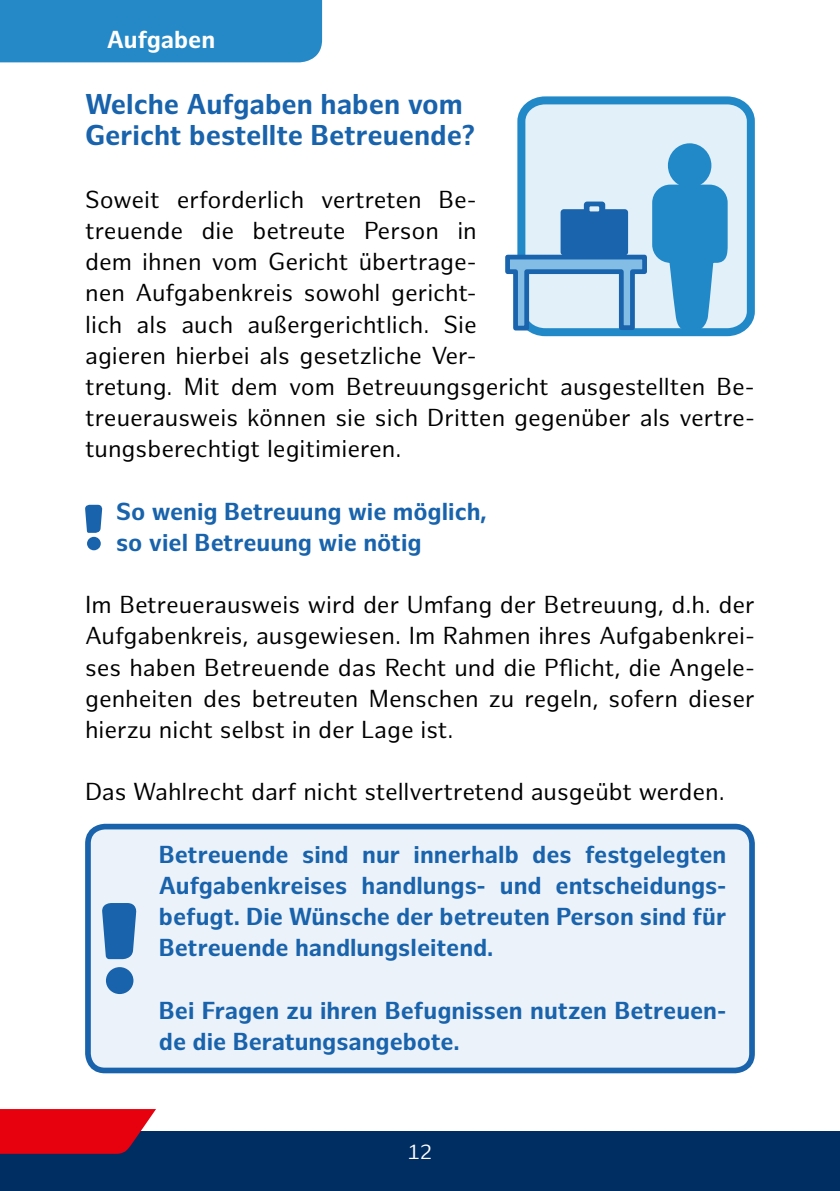
<style>
.page{position:relative;width:840px;height:1191px;background:#fff}
.page>*{position:absolute;margin:0;border:0;box-sizing:border-box;transform-origin:0 0}
.t1{font:700 28px/31.2px "Hamburg Sans";color:#1863ac}
.t2{font:24px/31.2px "Hamburg Sans";color:#000}
.t3{font:700 24px/31.2px "Hamburg Sans";color:#1863ac}
.t4{font:700 24px "Hamburg Sans";color:#fff}
.t5{font:20px "Hamburg Sans";color:#fff}
</style>
<div class="page">
<div style="left:0;top:1131px;width:839px;height:60px;background:#002e62"></div>
<svg style="left:0;top:1109px;width:156px;height:44px;background:#d6091a"></svg>
<div style="left:88px;top:826px;width:663px;height:244px;background:#ecf2fa;border-radius:17px"></div>
<div style="left:85px;top:823px;width:669px;height:250px;border:6px solid #1863ac;border-radius:17px"></div>
<svg style="left:102px;top:903px;width:35px;height:56px;background:#3677b7"></svg>
<div style="left:106px;top:967px;width:27px;height:27px;background:#1863ac;border-radius:50%"></div>
<svg style="left:85px;top:505px;width:17px;height:28px"></svg>
<div style="left:87px;top:537px;width:14px;height:13px;background:#1863ac;border-radius:50%"></div>
<svg style="left:517px;top:96px;width:237px;height:240px;background:#b9daef"></svg>
<div style="left:669px;top:145px;width:40px;height:41px;background:#2289c8;border-radius:50%"></div>
<div style="left:667px;top:143px;width:44px;height:45px;border:4px solid #2289c8;border-radius:50%"></div>
<svg style="left:505px;top:183px;width:224px;height:150px;background:#85b8dd"></svg>
<div style="left:0;top:0;width:322px;height:62px;background:#2589c7"></div>
<p class="t4" style="left:107px;top:26px;width:110px">Aufgaben</p>
<p class="t1" style="left:85px;top:90px;width:391px">Welche Aufgaben haben vom<br>Gericht bestellte Betreuende?</p>
<p class="t2" style="left:85px;top:185px;width:670px">Soweit erforderlich vertreten Be-<br>treuende die betreute Person in<br>dem ihnen vom Gericht übertrage-<br>nen Aufgabenkreis sowohl gericht-<br>lich als auch außergerichtlich. Sie<br>agieren hierbei als gesetzliche Ver-<br>tretung. Mit dem vom Betreuungsgericht ausgestellten Be&shy;treuerausweis können sie sich Dritten gegenüber als vertre&shy;tungsberechtigt legitimieren.</p>
<p class="t3" style="left:116px;top:496px;width:372px">So wenig Betreuung wie möglich, so viel Betreuung wie nötig</p>
<p class="t2" style="left:85px;top:590px;width:671px;text-align:justify">Im Betreuerausweis wird der Umfang der Betreuung, d.h. der Aufgabenkreis, ausgewiesen. Im Rahmen ihres Aufgabenkrei&shy;ses haben Betreuende das Recht und die Pflicht, die Angele&shy;genheiten des betreuten Menschen zu regeln, sofern dieser hierzu nicht selbst in der Lage ist.</p>
<p class="t2" style="left:85px;top:777px;width:640px">Das Wahlrecht darf nicht stellvertretend ausgeübt werden.</p>
<p class="t3" style="left:159px;top:839px;width:568px;text-align:justify">Betreuende sind nur innerhalb des festgelegten Aufgabenkreises handlungs- und entscheidungs&shy;befugt. Die Wünsche der betreuten Person sind für Betreuende handlungsleitend.</p>
<p class="t3" style="left:159px;top:995px;width:568px">Bei Fragen zu ihren Befugnissen nutzen Betreuen&shy;de die Beratungsangebote.</p>
<p class="t5" style="left:407px;top:1140px;width:26px">12</p>
</div>
